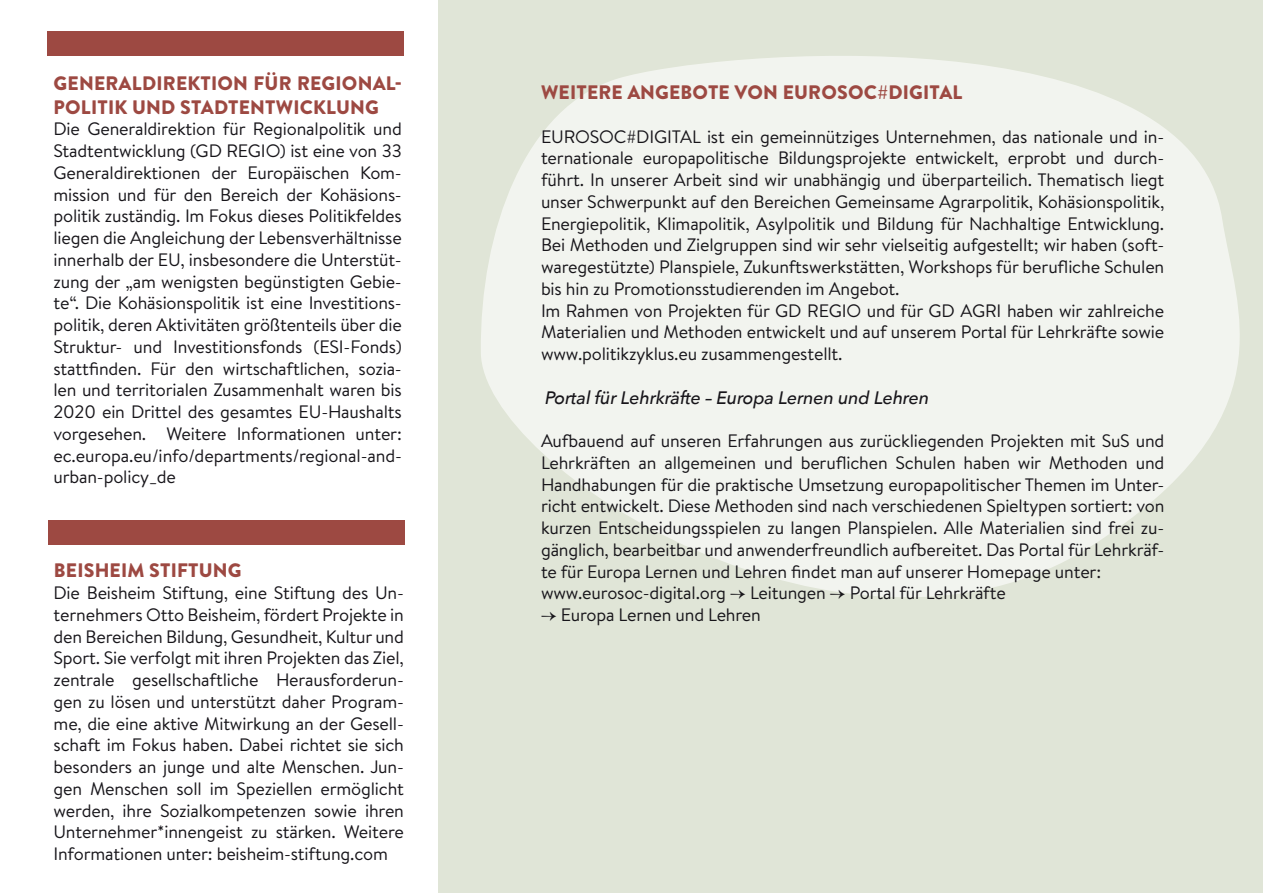
<style>
.page{position:relative;width:1263px;height:893px;background:#fff}
.page>*{position:absolute;margin:0;border:0;box-sizing:border-box;transform-origin:0 0}
.t1{font:900 19.5px/24px "Brandon Text";letter-spacing:.01em;color:#9d4942}
.t2{font:18px/21.8px "Brandon Text";letter-spacing:-.01em;color:#17151a}
.t3{font:italic 500 18px "Avenir Next";letter-spacing:-.01em;color:#17151a}
.s1{font-family:"Minion Pro"}
</style>
<div class="page">
<div style="left:438px;top:0;width:825px;height:893px;background:#e0e5d7"></div>
<svg style="left:481px;top:56px;width:759px;height:541px;fill:#f2f4ef"></svg>
<div style="left:47px;top:31px;width:357px;height:25px;background:#9d4942"></div>
<div style="left:48px;top:520px;width:357px;height:24px;background:#9d4942"></div>
<p class="t1" style="left:54px;top:71px;width:350px">GENERALDIREKTION FÜR REGIONAL-<br>POLITIK UND STADTENTWICKLUNG</p>
<p class="t2" style="left:53px;top:118px;width:350px;text-align:justify">Die Generaldirektion für Regionalpolitik und Stadtentwicklung (GD REGIO) ist eine von 33<br>Generaldirektionen der Europäischen Kom&shy;mission und für den Bereich der Kohäsions&shy;politik zuständig. Im Fokus dieses Politikfeldes liegen die Angleichung der Lebensverhältnisse innerhalb der EU, insbesondere die Unterstüt&shy;zung der „am wenigsten begünstigten Gebie&shy;te“. Die Kohäsionspolitik ist eine Investitions&shy;politik, deren Aktivitäten größtenteils über die Struktur- und Investitionsfonds (ESI-Fonds) stattfinden. Für den wirtschaftlichen, sozia&shy;len und territorialen Zusammenhalt waren bis 2020 ein Drittel des gesamtes EU-Haushalts vorgesehen. Weitere Informationen unter: ec.europa.eu/info/departments/regional-and&shy;urban-policy_de</p>
<p class="t1" style="left:54px;top:558px;width:190px">BEISHEIM STIFTUNG</p>
<p class="t2" style="left:54px;top:581px;width:352px;text-align:justify">Die Beisheim Stiftung, eine Stiftung des Un&shy;ternehmers Otto Beisheim, fördert Projekte in den Bereichen Bildung, Gesundheit, Kultur und Sport. Sie verfolgt mit ihren Projekten das Ziel, zentrale gesellschaftliche Herausforderun&shy;gen zu lösen und unterstützt daher Program&shy;me, die eine aktive Mitwirkung an der Gesell&shy;schaft im Fokus haben. Dabei richtet sie sich besonders an junge und alte Menschen. Jun&shy;gen Menschen soll im Speziellen ermöglicht werden, ihre Sozialkompetenzen sowie ihren Unternehmer*innengeist zu stärken. Weitere Informationen unter: beisheim-stiftung.com</p>
<p class="t1" style="left:541px;top:80px;width:423px">WEITERE ANGEBOTE VON EUROSOC#DIGITAL</p>
<p class="t2" style="left:541px;top:125px;width:625px">EUROSOC#DIGITAL ist ein gemeinnütziges Unternehmen, das nationale und in&shy;ternationale europapolitische Bildungsprojekte entwickelt, erprobt und durch&shy;führt. In unserer Arbeit sind wir unabhängig und überparteilich. Thematisch liegt unser Schwerpunkt auf den Bereichen Gemeinsame Agrarpolitik, Kohäsionspolitik, Energiepolitik, Klimapolitik, Asylpolitik und Bildung für Nachhaltige Entwicklung.<br>Bei Methoden und Zielgruppen sind wir sehr vielseitig aufgestellt; wir haben (soft&shy;waregestützte) Planspiele, Zukunftswerkstätten, Workshops für berufliche Schulen bis hin zu Promotionsstudierenden im Angebot.<br>Im Rahmen von Projekten für GD REGIO und für GD AGRI haben wir zahlreiche Materialien und Methoden entwickelt und auf unserem Portal für Lehrkräfte sowie www.politikzyklus.eu zusammengestellt.</p>
<p class="t3" style="left:545px;top:382px;width:385px">Portal für Lehrkräfte – Europa Lernen und Lehren</p>
<p class="t2" style="left:541px;top:429px;width:625px">Aufbauend auf unseren Erfahrungen aus zurückliegenden Projekten mit SuS und Lehrkräften an allgemeinen und beruflichen Schulen haben wir Methoden und Handhabungen für die praktische Umsetzung europapolitischer Themen im Unter&shy;richt entwickelt. Diese Methoden sind nach verschiedenen Spieltypen sortiert: von kurzen Entscheidungsspielen zu langen Planspielen. Alle Materialien sind frei zu&shy;gänglich, bearbeitbar und anwenderfreundlich aufbereitet. Das Portal für Lehrkräf&shy;te für Europa Lernen und Lehren findet man auf unserer Homepage unter: www.eurosoc-digital.org <span class="s1">→</span> Leitungen <span class="s1">→</span> Portal für Lehrkräfte</p>
<p class="t2" style="left:541px;top:603px;width:221px"><span class="s1">→</span> Europa Lernen und Lehren</p>
</div>
